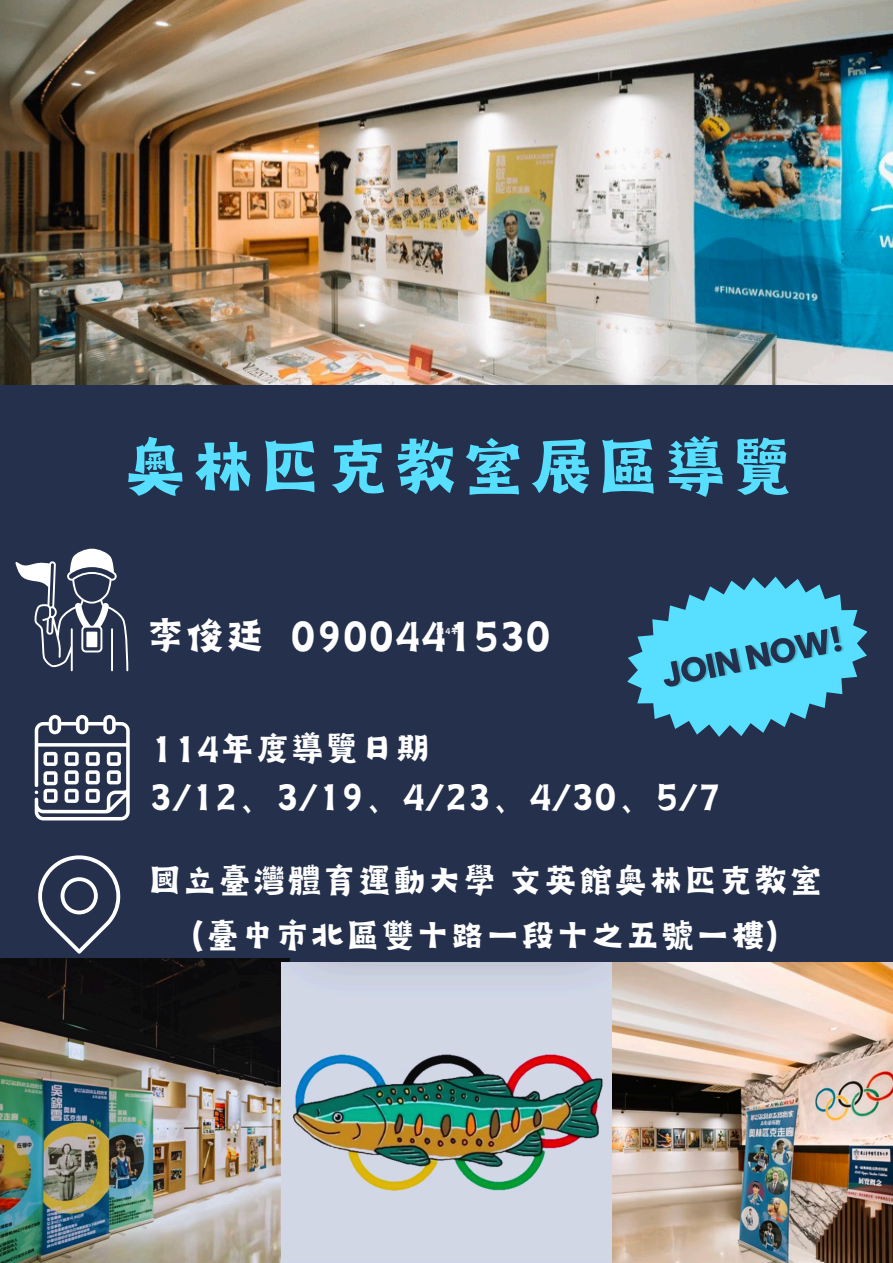
<style>
.page{position:relative;width:893px;height:1263px;background:#24304c}
.page>*{position:absolute;margin:0;border:0;box-sizing:border-box;transform-origin:0 0}
.t1{font:75px "Canva Joy Hei CN";color:#58dfff}
.t2{font:45px "Canva Joy Hei CN";letter-spacing:-.02em;color:#fff}
.t3{font:39.75px/55.1px "Canva Joy Hei CN";letter-spacing:-.02em;color:#fff;text-align:center}
.t4{font:9px "Canva Joy Hei CN";color:#fff}
</style>
<div class="page">
<img style="left:0;top:0;width:893px;height:385px">
<img style="left:0;top:959px;width:290px;height:304px">
<img style="left:611px;top:963px;width:282px;height:300px">
<img style="left:282px;top:963px;width:329px;height:300px">
<svg style="left:38px;top:855px;width:82px;height:99px"></svg>
<svg style="left:35px;top:715px;width:95px;height:105px"></svg>
<svg style="left:15px;top:549px;width:113px;height:122px"></svg>
<svg style="left:627px;top:576px;width:240px;height:161px"></svg>
<img style="left:657px;top:615px;width:192px;height:84px">
<h2 class="t1" style="left:121px;top:433px;width:676px">奧林匹克教室展區導覽</h2>
<p class="t2" style="left:145px;top:615px;width:408px">李俊廷 0900441530</p>
<h3 class="t4" style="left:435px;top:627px;width:25px">114年</h3>
<p class="t3" style="left:150px;top:720px;width:281px">114年度導覽日期</p>
<h3 class="t3" style="left:149px;top:769px;width:574px">3/12、3/19、4/23、4/30、5/7</h3>
<p class="t3" style="left:146px;top:852px;width:678px">國立臺灣體育運動大學文英館奧林匹克教室(臺中市北區雙十路一段十之五號一樓)</p>
</div>
